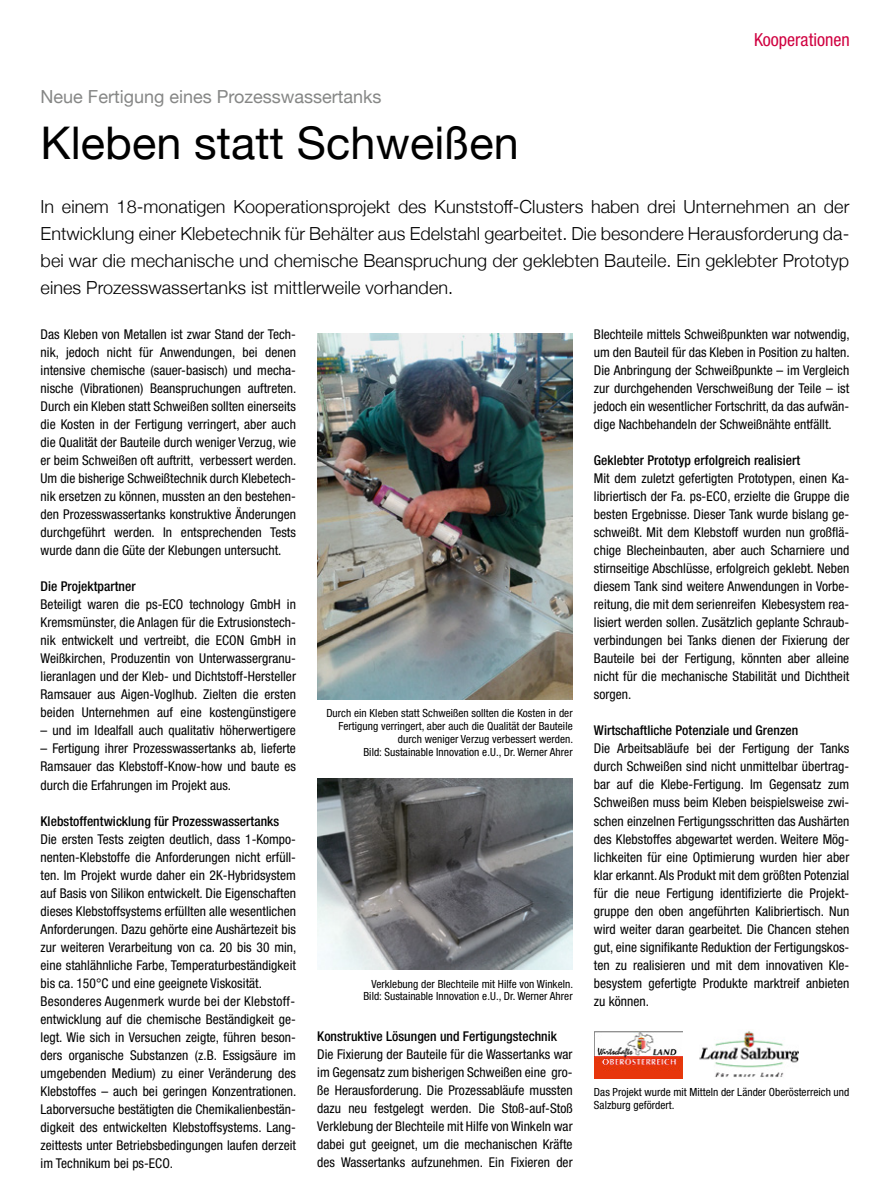
<style>
.page{position:relative;width:889px;height:1190px;background:#fff}
.page>*{position:absolute;margin:0;border:0;box-sizing:border-box;transform-origin:0 0}
.t1{font:45px "Helvetica Neue";letter-spacing:.005em;color:#000}
.t2{font:300 18px/27px "Helvetica Neue";letter-spacing:.005em;color:#000;text-align:justify}
.t3{font:18px "Helvetica Neue";color:#868786}
.t4{font:condensed 18px "Helvetica Neue";color:#d00040}
.t5{font:condensed 13.5px/18px "Helvetica Neue";letter-spacing:.005em;color:#000;text-align:justify}
.t6{font:500 condensed 13.5px "Helvetica Neue";letter-spacing:.005em;color:#000}
.t7{font:condensed 11.25px/12.8px "Helvetica Neue";letter-spacing:.005em;color:#000;text-align:right}
</style>
<div class="page">
<img style="left:317px;top:333px;width:255px;height:366px">
<img style="left:317px;top:778px;width:255px;height:191px">
<img style="left:594px;top:1031px;width:88px;height:46px">
<img style="left:699px;top:1030px;width:99px;height:47px">
<h2 class="t4" style="left:753px;top:29px;width:97px">Kooperationen</h2>
<h2 class="t3" style="left:41px;top:84px;width:342px">Neue Fertigung eines Prozesswassertanks</h2>
<h1 class="t1" style="left:41px;top:110px;width:479px">Kleben statt Schweißen</h1>
<p class="t2" style="left:41px;top:192px;width:809px">In einem 18-monatigen Kooperationsprojekt des Kunststoff-Clusters haben drei Unternehmen an der Entwicklung einer Klebetechnik für Behälter aus Edelstahl gearbeitet. Die besondere Herausforderung da&shy;bei war die mechanische und chemische Beanspruchung der geklebten Bauteile. Ein geklebter Prototyp eines Prozesswassertanks ist mittlerweile vorhanden.</p>
<p class="t5" style="left:41px;top:325px;width:257px">Das Kleben von Metallen ist zwar Stand der Tech&shy;nik, jedoch nicht für Anwendungen, bei denen intensive chemische (sauer-basisch) und mecha&shy;nische (Vibrationen) Beanspruchungen auftreten.<br>Durch ein Kleben statt Schweißen sollten einerseits die Kosten in der Fertigung verringert, aber auch die Qualität der Bauteile durch weniger Verzug, wie er beim Schweißen oft auftritt, verbessert werden.<br>Um die bisherige Schweißtechnik durch Klebetech&shy;nik ersetzen zu können, mussten an den bestehen&shy;den Prozesswassertanks konstruktive Änderungen durchgeführt werden. In entsprechenden Tests wurde dann die Güte der Klebungen untersucht.</p>
<p class="t6" style="left:41px;top:578px;width:96px">Die Projektpartner</p>
<p class="t5" style="left:41px;top:595px;width:257px">Beteiligt waren die ps-ECO technology GmbH in Kremsmünster, die Anlagen für die Extrusionstech&shy;nik entwickelt und vertreibt, die ECON GmbH in Weißkirchen, Produzentin von Unterwassergranu&shy;lieranlagen und der Kleb- und Dichtstoff-Hersteller Ramsauer aus Aigen-Voglhub. Zielten die ersten beiden Unternehmen auf eine kostengünstigere</p>
<p class="t5" style="left:41px;top:721px;width:257px">– und im Idealfall auch qualitativ höherwertigere</p>
<p class="t5" style="left:41px;top:739px;width:257px">– Fertigung ihrer Prozesswassertanks ab, lieferte Ramsauer das Klebstoff-Know-how und baute es durch die Erfahrungen im Projekt aus.</p>
<p class="t6" style="left:41px;top:812px;width:240px">Klebstoffentwicklung für Prozesswassertanks</p>
<p class="t5" style="left:41px;top:829px;width:257px;text-align:left">Die ersten Tests zeigten deutlich, dass 1-Kompo&shy;nenten-Klebstoffe die Anforderungen nicht erfüll&shy;ten. Im Projekt wurde daher ein 2K-Hybridsystem auf Basis von Silikon entwickelt. Die Eigenschaften dieses Klebstoffsystems erfüllten alle wesentlichen Anforderungen. Dazu gehörte eine Aushärtezeit bis zur weiteren Verarbeitung von ca. 20 bis 30 min, eine stahlähnliche Farbe, Temperaturbeständigkeit bis ca. 150°C und eine geeignete Viskosität.<br>Besonderes Augenmerk wurde bei der Klebstoff&shy;entwicklung auf die chemische Beständigkeit ge&shy;legt. Wie sich in Versuchen zeigte, führen beson&shy;ders organische Substanzen (z.B. Essigsäure im umgebenden Medium) zu einer Veränderung des Klebstoffes – auch bei geringen Konzentrationen.<br>Laborversuche bestätigten die Chemikalienbestän&shy;digkeit des entwickelten Klebstoffsystems. Lang&shy;zeittests unter Betriebsbedingungen laufen derzeit im Technikum bei ps-ECO.</p>
<p class="t7" style="left:326px;top:706px;width:248px">Durch ein Kleben statt Schweißen sollten die Kosten in der Fertigung verringert, aber auch die Qualität der Bauteile durch weniger Verzug verbessert werden.<br>Bild: Sustainable Innovation e.U., Dr. Werner Ahrer</p>
<p class="t7" style="left:363px;top:976px;width:211px">Verklebung der Blechteile mit Hilfe von Winkeln.<br>Bild: Sustainable Innovation e.U., Dr. Werner Ahrer</p>
<p class="t6" style="left:317px;top:1028px;width:241px">Konstruktive Lösungen und Fertigungstechnik</p>
<p class="t5" style="left:317px;top:1045px;width:257px">Die Fixierung der Bauteile für die Wassertanks war im Gegensatz zum bisherigen Schweißen eine gro&shy;ße Herausforderung. Die Prozessabläufe mussten dazu neu festgelegt werden. Die Stoß-auf-Stoß Verklebung der Blechteile mit Hilfe von Winkeln war dabei gut geeignet, um die mechanischen Kräfte des Wassertanks aufzunehmen. Ein Fixieren der</p>
<p class="t5" style="left:593px;top:325px;width:257px">Blechteile mittels Schweißpunkten war notwendig, um den Bauteil für das Kleben in Position zu halten.<br>Die Anbringung der Schweißpunkte – im Vergleich zur durchgehenden Verschweißung der Teile – ist jedoch ein wesentlicher Fortschritt, da das aufwän&shy;dige Nachbehandeln der Schweißnähte entfällt.</p>
<p class="t6" style="left:593px;top:452px;width:207px">Geklebter Prototyp erfolgreich realisiert</p>
<p class="t5" style="left:593px;top:469px;width:257px">Mit dem zuletzt gefertigten Prototypen, einen Ka&shy;libriertisch der Fa. ps-ECO, erzielte die Gruppe die besten Ergebnisse. Dieser Tank wurde bislang ge&shy;schweißt. Mit dem Klebstoff wurden nun großflä&shy;chige Blecheinbauten, aber auch Scharniere und stirnseitige Abschlüsse, erfolgreich geklebt. Neben diesem Tank sind weitere Anwendungen in Vorbe&shy;reitung, die mit dem serienreifen Klebesystem rea&shy;lisiert werden sollen. Zusätzlich geplante Schraub&shy;verbindungen bei Tanks dienen der Fixierung der Bauteile bei der Fertigung, könnten aber alleine nicht für die mechanische Stabilität und Dichtheit sorgen.</p>
<p class="t6" style="left:593px;top:722px;width:206px">Wirtschaftliche Potenziale und Grenzen</p>
<p class="t5" style="left:593px;top:739px;width:257px">Die Arbeitsabläufe bei der Fertigung der Tanks durch Schweißen sind nicht unmittelbar übertrag&shy;bar auf die Klebe-Fertigung. Im Gegensatz zum Schweißen muss beim Kleben beispielsweise zwi&shy;schen einzelnen Fertigungsschritten das Aushärten des Klebstoffes abgewartet werden. Weitere Mög&shy;lichkeiten für eine Optimierung wurden hier aber klar erkannt. Als Produkt mit dem größten Potenzial für die neue Fertigung identifizierte die Projekt&shy;gruppe den oben angeführten Kalibriertisch. Nun wird weiter daran gearbeitet. Die Chancen stehen gut, eine signifikante Reduktion der Fertigungskos&shy;ten zu realisieren und mit dem innovativen Kle&shy;besystem gefertigte Produkte marktreif anbieten zu können.</p>
<p class="t7" style="left:593px;top:1085px;width:257px;text-align:left">Das Projekt wurde mit Mitteln der Länder Oberösterreich und<br>Salzburg gefördert.</p>
</div>
